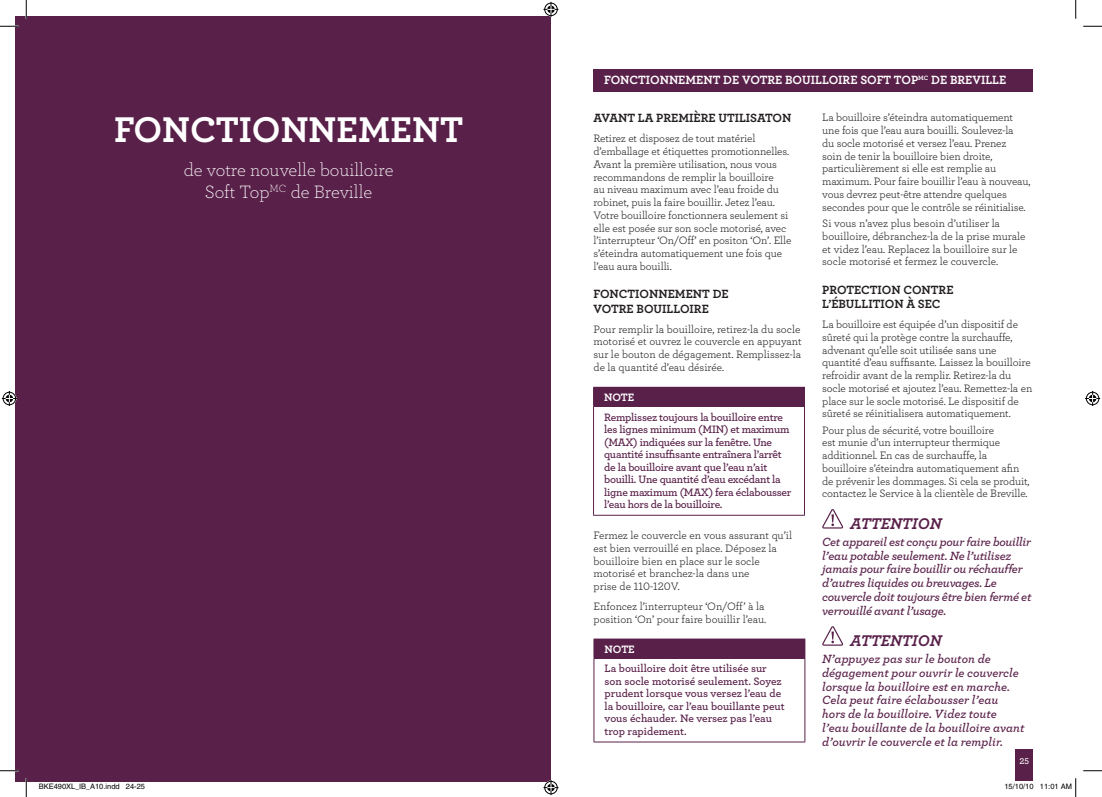
<style>
.page{position:relative;width:1102px;height:797px;background:#fff}
.page>*{position:absolute;margin:0;border:0;box-sizing:border-box;transform-origin:0 0}
.t1{font:37.5px "Archer Bold LF";color:#fff}
.t2{font:18.75px/22.5px "Archer Light LF";color:#fff;text-align:center}
.t3{font:16.25px "Archer Bold LF Italic";color:#592049}
.t4{font:12.5px/13.8px "Archer Semibold LF Italic";color:#592049}
.t5{font:12.5px/13.8px "Archer Semibold LF Italic";letter-spacing:-.02em;color:#592049}
.t6{font:12.5px/14.4px "Archer Bold LF";color:#231f20}
.t7{font:12.5px "Archer Bold LF";color:#fff}
.t8{font:11.25px/12.8px "Archer Book LF";letter-spacing:-.01em;color:#231f20}
.t9{font:11.25px/12.5px "Archer Semibold LF";letter-spacing:-.02em;color:#592049}
.t10{font:11.25px/12.5px "Archer Semibold LF";color:#592049}
.t11{font:11.25px "Archer Bold LF";color:#fff}
.t12{font:8.75px "Archer Semibold LF";color:#fff}
.t13{font:7.5px "Helvetica";color:#000}
</style>
<div class="page">
<div style="left:16px;top:16px;width:535px;height:765px;background:#592049"></div>
<div style="left:1015px;top:749px;width:18px;height:32px;background:#592049"></div>
<div style="left:593px;top:69px;width:440px;height:22px;background:#592049"></div>
<div style="left:593px;top:387px;width:211px;height:19px;background:#592049"></div>
<svg style="left:804px;top:388px;width:1px;height:18px"></svg>
<hr style="left:593px;top:407px;width:1px;height:108px;background:#592049">
<hr style="left:804px;top:407px;width:1px;height:108px;background:#592049">
<hr style="left:593px;top:515px;width:211px;height:1px;background:#592049">
<hr style="left:593px;top:406px;width:211px;height:1px;background:#592049">
<div style="left:594px;top:639px;width:210px;height:19px;background:#592049"></div>
<svg style="left:593px;top:639px;width:1px;height:18px"></svg>
<svg style="left:804px;top:639px;width:1px;height:18px"></svg>
<hr style="left:593px;top:638px;width:212px;height:1px;background:#592049">
<hr style="left:593px;top:658px;width:1px;height:83px;background:#592049">
<hr style="left:804px;top:658px;width:1px;height:83px;background:#592049">
<hr style="left:593px;top:741px;width:212px;height:1px;background:#592049">
<hr style="left:593px;top:657px;width:212px;height:1px;background:#592049">
<svg style="left:822px;top:509px;width:21px;height:19px"></svg>
<svg style="left:822px;top:626px;width:21px;height:19px"></svg>
<svg style="left:0;top:25px;width:19px;height:2px"></svg>
<svg style="left:1083px;top:25px;width:18px;height:2px"></svg>
<svg style="left:0;top:770px;width:19px;height:1px"></svg>
<svg style="left:1083px;top:770px;width:18px;height:1px"></svg>
<svg style="left:25px;top:0;width:2px;height:19px"></svg>
<svg style="left:25px;top:778px;width:2px;height:19px"></svg>
<svg style="left:1075px;top:0;width:1px;height:19px"></svg>
<svg style="left:543px;top:2px;width:15px;height:15px"></svg>
<svg style="left:543px;top:780px;width:15px;height:15px"></svg>
<svg style="left:2px;top:391px;width:15px;height:15px"></svg>
<svg style="left:1085px;top:391px;width:14px;height:15px"></svg>
<svg style="left:39px;top:781px;width:81px;height:1px"></svg>
<svg style="left:1075px;top:778px;width:1px;height:19px"></svg>
<h1 class="t1" style="left:114px;top:106px;width:350px">FONCTIONNEMENT</h1>
<h2 class="t2" style="left:184px;top:158px;width:211px">de votre nouvelle bouilloire<br>Soft Top<sup>MC</sup> de Breville</h2>
<p class="t7" style="left:604px;top:72px;width:403px">FONCTIONNEMENT DE VOTRE BOUILLOIRE SOFT TOP<sup>MC</sup> DE BREVILLE</p>
<p class="t6" style="left:593px;top:111px;width:199px">AVANT LA PREMIÈRE UTILISATON</p>
<p class="t8" style="left:593px;top:132px;width:199px">Retirez et disposez de tout matériel d’emballage et étiquettes promotionnelles.<br>Avant la première utilisation, nous vous recommandons de remplir la bouilloire<br>au niveau maximum avec l’eau froide du robinet, puis la faire bouillir. Jetez l’eau.<br>Votre bouilloire fonctionnera seulement si elle est posée sur son socle motorisé, avec l’interrupteur ‘On/Off’ en positon ‘On’. Elle s’éteindra automatiquement une fois que l’eau aura bouilli.</p>
<p class="t6" style="left:593px;top:287px;width:137px">FONCTIONNEMENT DE<br>VOTRE BOUILLOIRE</p>
<p class="t8" style="left:593px;top:322px;width:210px">Pour remplir la bouilloire, retirez-la du socle motorisé et ouvrez le couvercle en appuyant sur le bouton de dégagement. Remplissez-la de la quantité d’eau désirée.</p>
<p class="t11" style="left:604px;top:390px;width:32px">NOTE</p>
<p class="t9" style="left:604px;top:410px;width:189px">Remplissez toujours la bouilloire entre les lignes minimum (MIN) et maximum (MAX) indiquées sur la fenêtre. Une quantité insuffisante entraînera l’arrêt de la bouilloire avant que l’eau n’ait bouilli. Une quantité d’eau excédant la ligne maximum (MAX) fera éclabousser l’eau hors de la bouilloire.</p>
<p class="t8" style="left:593px;top:528px;width:200px">Fermez le couvercle en vous assurant qu’il est bien verrouillé en place. Déposez la bouilloire bien en place sur le socle motorisé et branchez-la dans une<br>prise de 110-120V.</p>
<p class="t8" style="left:593px;top:599px;width:174px">Enfoncez l’interrupteur ‘On/Off’ à la position ‘On’ pour faire bouillir l’eau.</p>
<p class="t11" style="left:604px;top:642px;width:32px">NOTE</p>
<p class="t10" style="left:604px;top:662px;width:182px">La bouilloire doit être utilisée sur son socle motorisé seulement. Soyez prudent lorsque vous versez l’eau de la bouilloire, car l’eau bouillante peut vous échauder. Ne versez pas l’eau trop rapidement.</p>
<p class="t8" style="left:822px;top:111px;width:210px">La bouilloire s’éteindra automatiquement une fois que l’eau aura bouilli. Soulevez-la<br>du socle motorisé et versez l’eau. Prenez<br>soin de tenir la bouilloire bien droite, particulièrement si elle est remplie au maximum. Pour faire bouillir l’eau à nouveau, vous devrez peut-être attendre quelques secondes pour que le contrôle se réinitialise.</p>
<p class="t8" style="left:822px;top:216px;width:205px">Si vous n’avez plus besoin d’utiliser la bouilloire, débranchez-la de la prise murale et videz l’eau. Replacez la bouilloire sur le socle motorisé et fermez le couvercle.</p>
<p class="t6" style="left:822px;top:282px;width:133px">PROTECTION CONTRE<br>L’ÉBULLITION À SEC</p>
<p class="t8" style="left:822px;top:318px;width:211px">La bouilloire est équipée d’un dispositif de sûreté qui la protège contre la surchauffe, advenant qu’elle soit utilisée sans une quantité d’eau suffisante. Laissez la bouilloire refroidir avant de la remplir. Retirez-la du socle motorisé et ajoutez l’eau. Remettez-la en place sur le socle motorisé. Le dispositif de sûreté se réinitialisera automatiquement.</p>
<p class="t8" style="left:822px;top:423px;width:209px">Pour plus de sécurité, votre bouilloire<br>est munie d’un interrupteur thermique additionnel. En cas de surchauffe, la bouilloire s’éteindra automatiquement afin de prévenir les dommages. Si cela se produit, contactez le Service à la clientèle de Breville.</p>
<h3 class="t3" style="left:850px;top:513px;width:93px">ATTENTION</h3>
<p class="t5" style="left:822px;top:534px;width:211px">Cet appareil est conçu pour faire bouillir l’eau potable seulement. Ne l’utilisez jamais pour faire bouillir ou réchauffer d’autres liquides ou breuvages. Le couvercle doit toujours être bien fermé et verrouillé avant l’usage.</p>
<h3 class="t3" style="left:850px;top:630px;width:93px">ATTENTION</h3>
<p class="t4" style="left:822px;top:651px;width:204px">N’appuyez pas sur le bouton de dégagement pour ouvrir le couvercle lorsque la bouilloire est en marche.<br>Cela peut faire éclabousser l’eau hors de la bouilloire. Videz toute l’eau bouillante de la bouilloire avant d’ouvrir le couvercle et la remplir.</p>
<p class="t12" style="left:1019px;top:755px;width:11px">25</p>
<p class="t13" style="left:39px;top:782px;width:108px">BKE490XL_IB_A10.indd 24-25</p>
<p class="t13" style="left:1004px;top:782px;width:69px">15/10/10 11:01 AM</p>
</div>
